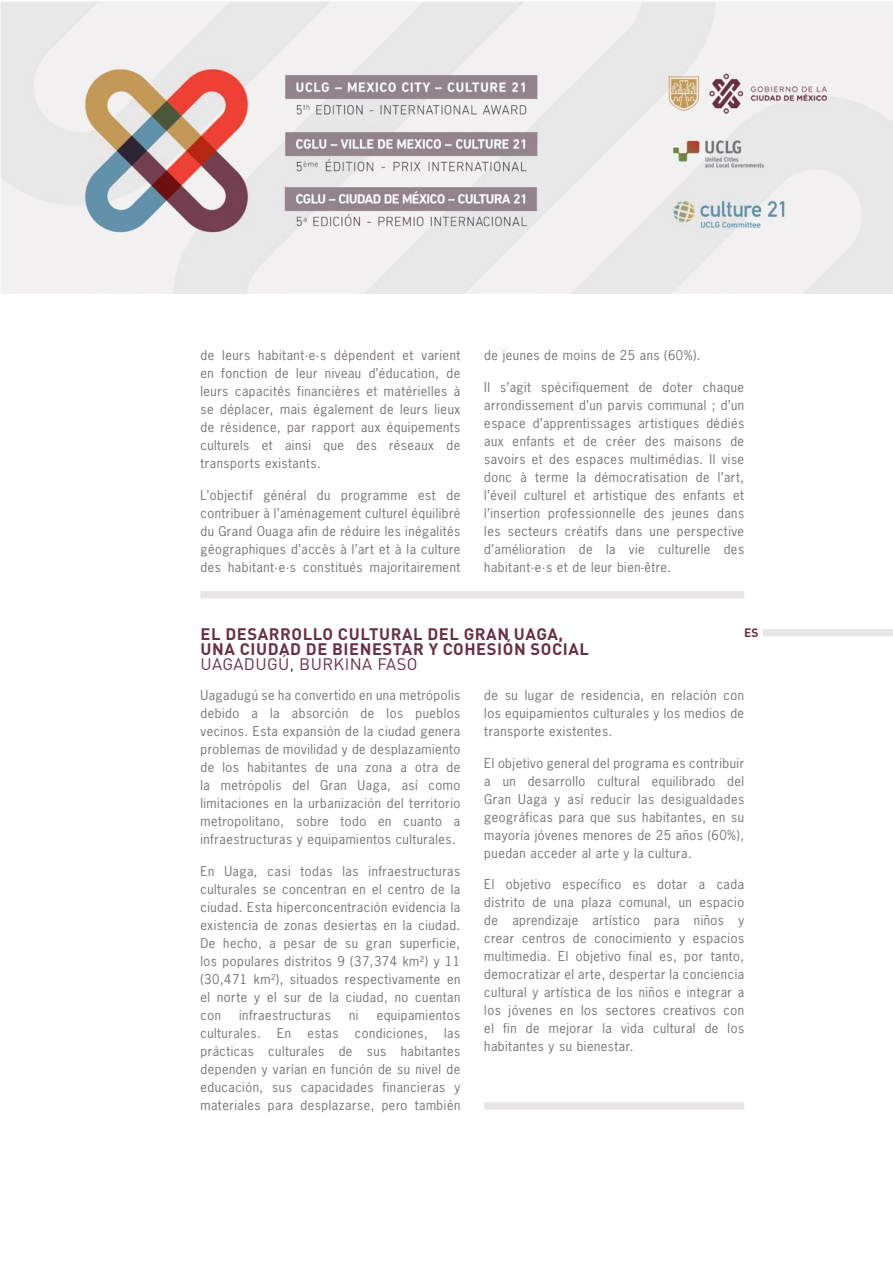
<style>
.page{position:relative;width:893px;height:1263px;background:#fff}
.page>*{position:absolute;margin:0;border:0;box-sizing:border-box;transform-origin:0 0}
.t1{font:700 16.5px/15px "DIN Pro";letter-spacing:.035em;color:#6a3045}
.t2{font:16.5px "DIN Pro";letter-spacing:.025em;color:#6a3045}
.t3{font:12.75px/18px "News Gothic Std";letter-spacing:.04em;color:#777277;text-align:justify}
.t4{font:700 12px "DIN Pro";color:#6a3045}
</style>
<div class="page">
<img style="left:0;top:1px;width:893px;height:292px">
<div style="left:763px;top:629px;width:130px;height:7px;background:#e8e5e6"></div>
<div style="left:200px;top:591px;width:544px;height:7px;background:#e8e5e6"></div>
<div style="left:484px;top:1102px;width:260px;height:7px;background:#e8e5e6"></div>
<p class="t3" style="left:200px;top:346px;width:261px">de leurs habitant·e·s dépendent et varient en fonction de leur niveau d’éducation, de leurs capacités financières et matérielles à se déplacer, mais également de leurs lieux de résidence, par rapport aux équipements culturels et ainsi que des réseaux de transports existants.</p>
<p class="t3" style="left:200px;top:486px;width:261px">L’objectif général du programme est de contribuer à l’aménagement culturel équilibré du Grand Ouaga afin de réduire les inégalités géographiques d’accès à l’art et à la culture des habitant·e·s constitués majoritairement</p>
<p class="t3" style="left:484px;top:346px;width:218px">de jeunes de moins de 25 ans (60%).</p>
<p class="t3" style="left:484px;top:378px;width:261px">Il s’agit spécifiquement de doter chaque arrondissement d’un parvis communal ; d’un espace d’apprentissages artistiques dédiés aux enfants et de créer des maisons de savoirs et des espaces multimédias. Il vise donc à terme la démocratisation de l’art, l’éveil culturel et artistique des enfants et l’insertion professionnelle des jeunes dans les secteurs créatifs dans une perspective d’amélioration de la vie culturelle des habitant·e·s et de leur bien-être.</p>
<p class="t4" style="left:744px;top:624px;width:16px">ES</p>
<p class="t1" style="left:201px;top:626px;width:390px">EL DESARROLLO CULTURAL DEL GRAN UAGA,<br>UNA CIUDAD DE BIENESTAR Y COHESIÓN SOCIAL</p>
<p class="t2" style="left:200px;top:653px;width:219px">UAGADUGÚ, BURKINA FASO</p>
<p class="t3" style="left:200px;top:686px;width:261px">Uagadugú se ha convertido en una metrópolis debido a la absorción de los pueblos vecinos. Esta expansión de la ciudad genera problemas de movilidad y de desplazamiento de los habitantes de una zona a otra de la metrópolis del Gran Uaga, así como limitaciones en la urbanización del territorio metropolitano, sobre todo en cuanto a infraestructuras y equipamientos culturales.</p>
<p class="t3" style="left:200px;top:862px;width:261px">En Uaga, casi todas las infraestructuras culturales se concentran en el centro de la ciudad. Esta hiperconcentración evidencia la existencia de zonas desiertas en la ciudad.<br>De hecho, a pesar de su gran superficie, los populares distritos 9 (37,374 km²) y 11 (30,471 km²), situados respectivamente en el norte y el sur de la ciudad, no cuentan con</p>
<p class="t3" style="left:484px;top:686px;width:261px">de su lugar de residencia, en relación con los equipamientos culturales y los medios de transporte existentes.</p>
<p class="t3" style="left:484px;top:754px;width:261px">El objetivo general del programa es contribuir a un desarrollo cultural equilibrado del Gran Uaga y así reducir las desigualdades geográficas para que sus habitantes, en su mayoría jóvenes menores de 25 años (60%), puedan acceder al arte y la cultura.</p>
<p class="t3" style="left:484px;top:875px;width:261px">El objetivo específico es dotar a cada distrito de una plaza comunal, un espacio de aprendizaje artístico para niños y crear centros de conocimiento y espacios multimedia. El objetivo final es, por tanto, democratizar el arte, despertar la conciencia cultural y artística de los niños e integrar a los jóvenes en los sectores creativos con el fin de mejorar la vida cultural de los habitantes y su bienestar.</p>
<p class="t3" style="left:239px;top:1006px;width:93px">infraestructuras</p>
<p class="t3" style="left:349px;top:1006px;width:11px">ni</p>
<p class="t3" style="left:377px;top:1006px;width:85px">equipamientos</p>
<p class="t3" style="left:200px;top:1024px;width:62px">culturales.</p>
<p class="t3" style="left:277px;top:1024px;width:15px">En</p>
<p class="t3" style="left:307px;top:1024px;width:33px">estas</p>
<p class="t3" style="left:355px;top:1024px;width:74px">condiciones,</p>
<p class="t3" style="left:200px;top:1024px;width:261px;text-indent:244px">las prácticas culturales de sus habitantes dependen y varían en función de su nivel de educación, sus capacidades financieras y materiales para desplazarse, pero también</p>
</div>
